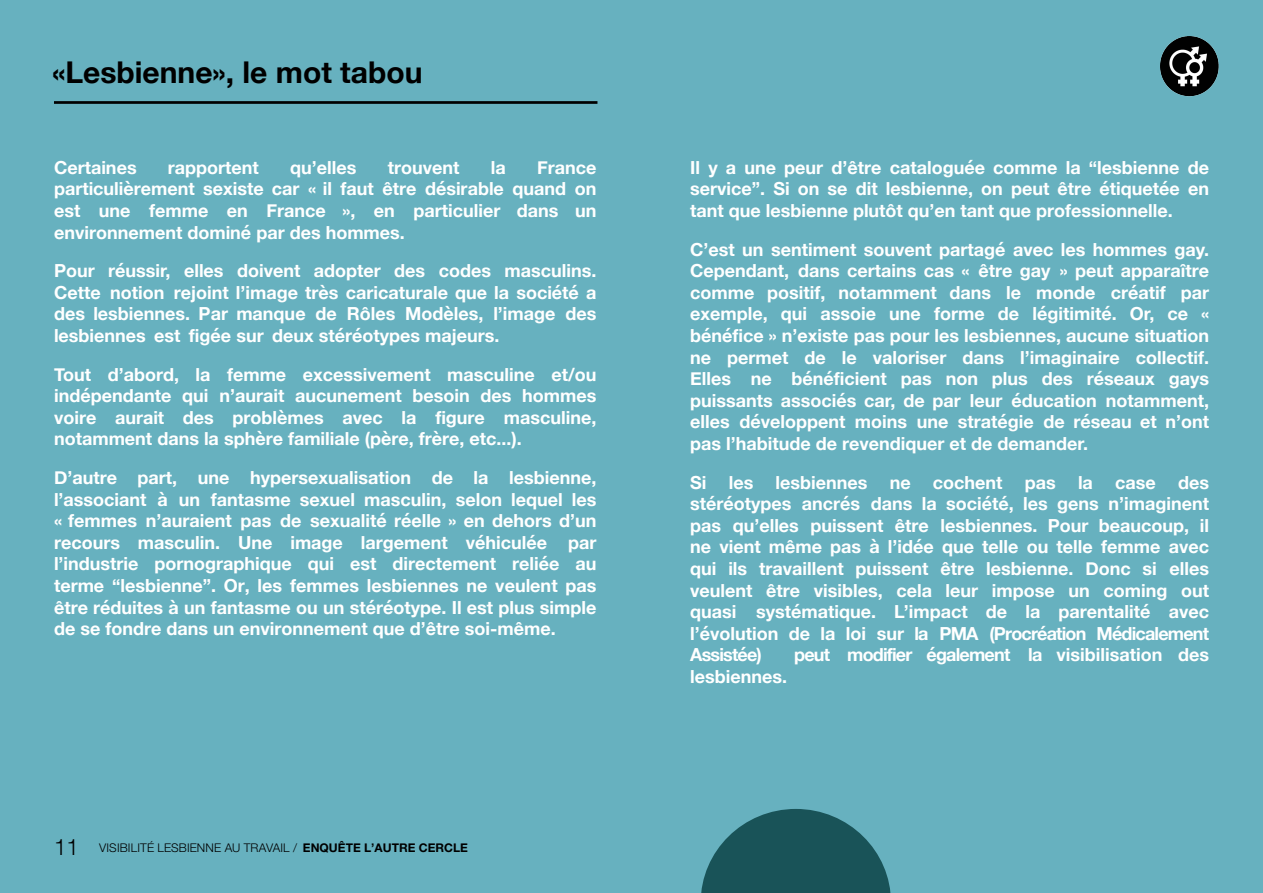
<style>
.page{position:relative;width:1263px;height:893px;background:#67b1bf}
.page>*{position:absolute;margin:0;border:0;box-sizing:border-box;transform-origin:0 0}
.titre_de_section{font:700 30px "Helvetica Neue";color:#000}
.t1{font:300 22.5px "Helvetica Neue";color:#000}
.texte{font:700 18px/21.6px "Helvetica Neue";color:#fff;text-align:justify}
.texte-2{font:700 18px "Helvetica Neue";letter-spacing:-.045em;color:#fff}
.t2{font:300 12px "Helvetica Neue LT Pro";letter-spacing:.01em;color:#000}
.s1{font-weight:700}
</style>
<div class="page">
<svg style="left:701px;top:809px;width:190px;height:84px"></svg>
<hr style="left:54px;top:101px;width:543px;height:3px;background:#000">
<img style="left:1160px;top:37px;width:59px;height:59px">
<p class="titre_de_section" style="left:52px;top:49px;width:372px">«Lesbienne», le mot tabou</p>
<p class="texte" style="left:54px;top:157px;width:84px">Certaines</p>
<p class="texte" style="left:168px;top:157px;width:93px">rapportent</p>
<p class="texte" style="left:290px;top:157px;width:68px">qu’elles</p>
<p class="texte" style="left:388px;top:157px;width:73px">trouvent</p>
<p class="texte" style="left:491px;top:157px;width:16px">la</p>
<p class="texte" style="left:54px;top:157px;width:544px;text-indent:483px">France particulièrement sexiste car « il faut être désirable quand on est une femme en France », en particulier dans un environnement dominé par des hommes.</p>
<p class="texte" style="left:54px;top:260px;width:544px">Pour réussir, elles doivent adopter des codes masculins.<br>Cette notion rejoint l’image très caricaturale que la société a des lesbiennes. Par manque de Rôles Modèles, l’image des lesbiennes est figée sur deux stéréotypes majeurs.</p>
<p class="texte" style="left:54px;top:364px;width:544px">Tout d’abord, la femme excessivement masculine et/ou indépendante qui n’aurait aucunement besoin des hommes voire aurait des problèmes avec la figure masculine, notamment dans la sphère familiale (père, frère, etc...).</p>
<p class="texte" style="left:54px;top:467px;width:544px">D’autre part, une hypersexualisation de la lesbienne, l’associant à un fantasme sexuel masculin, selon lequel les « femmes n’auraient pas de sexualité réelle » en dehors d’un recours masculin. Une image largement véhiculée par l’industrie pornographique qui est directement reliée au terme “lesbienne”. Or, les femmes lesbiennes ne veulent pas être réduites à un fantasme ou un stéréotype. Il est plus simple de se fondre dans un environnement que d’être soi-même.</p>
<p class="t1" style="left:54px;top:828px;width:27px">11</p>
<p class="t2" style="left:99px;top:841px;width:370px">VISIBILITÉ LESBIENNE AU TRAVAIL / <span class="s1">ENQUÊTE L’AUTRE CERCLE</span></p>
<p class="texte" style="left:690px;top:157px;width:520px">Il y a une peur d’être cataloguée comme la “lesbienne de service”. Si on se dit lesbienne, on peut être étiquetée en tant que lesbienne plutôt qu’en tant que professionnelle.</p>
<p class="texte" style="left:690px;top:239px;width:520px">C’est un sentiment souvent partagé avec les hommes gay.<br>Cependant, dans certains cas « être gay » peut apparaître comme positif, notamment dans le monde créatif par exemple, qui assoie une forme de légitimité. Or, ce « bénéfice » n’existe pas pour les lesbiennes, aucune situation ne permet de le valoriser dans l’imaginaire collectif.<br>Elles ne bénéficient pas non plus des réseaux gays puissants associés car, de par leur éducation notamment, elles développent moins une stratégie de réseau et n’ont pas l’habitude de revendiquer et de demander.</p>
<p class="texte" style="left:690px;top:472px;width:520px">Si les lesbiennes ne cochent pas la case des stéréotypes ancrés dans la société, les gens n’imaginent pas qu’elles puissent être lesbiennes. Pour beaucoup, il ne vient même pas à l’idée que telle ou telle femme avec qui ils travaillent puissent être lesbienne. Donc si elles veulent être visibles, cela leur impose un coming out quasi systématique. L’impact de la parentalité avec l’évolution de la loi sur la PMA (Procréation Médicalement Assistée)</p>
<p class="texte-2" style="left:794px;top:641px;width:416px">peut modifier également la visibilisation des</p>
<p class="texte" style="left:690px;top:666px;width:98px">lesbiennes.</p>
</div>
